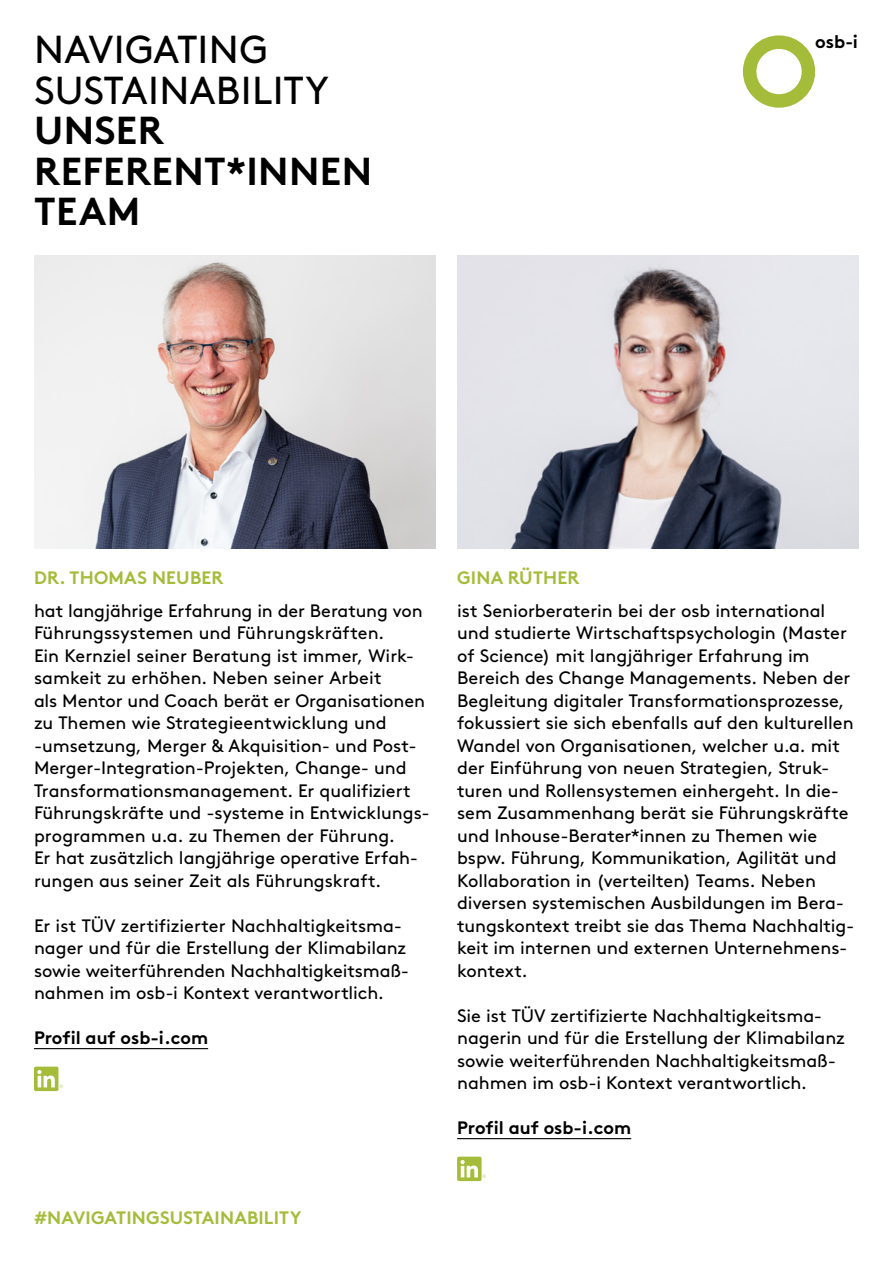
<style>
.page{position:relative;width:893px;height:1263px;background:#fff}
.page>*{position:absolute;margin:0;border:0;box-sizing:border-box;transform-origin:0 0}
.t1{font:39px/40.5px "Brown Std";letter-spacing:.01em;color:#000}
.t2{font:700 39px/40.5px "Brown Std";letter-spacing:.01em;color:#000}
.t3{font:700 18.15px "Brown Std";color:#000}
.t4{font:18px/22.5px "Brown Std";letter-spacing:-.005em;color:#000}
.t5{font:700 18px "Brown Std";letter-spacing:.01em;color:#a4bc39}
.t6{font:700 18px "Brown Std";color:#000}
</style>
<div class="page">
<hr style="left:34px;top:1048px;width:174px;height:1px;background:#000">
<hr style="left:457px;top:1138px;width:174px;height:1px;background:#000">
<img style="left:34px;top:256px;width:402px;height:292px">
<img style="left:457px;top:256px;width:402px;height:292px">
<svg style="left:457px;top:1157px;width:29px;height:24px"></svg>
<svg style="left:34px;top:1067px;width:29px;height:24px"></svg>
<svg style="left:743px;top:35px;width:72px;height:73px"></svg>
<h1 class="t1" style="left:34px;top:30px;width:296px">NAVIGATING<br>SUSTAINABILITY</h1>
<h1 class="t2" style="left:34px;top:110px;width:339px">UNSER<br>REFERENT*INNEN<br>TEAM</h1>
<p class="t3" style="left:815px;top:30px;width:44px">osb-i</p>
<p class="t5" style="left:34px;top:567px;width:191px">DR. THOMAS NEUBER</p>
<p class="t5" style="left:457px;top:567px;width:124px">GINA RÜTHER</p>
<p class="t4" style="left:34px;top:599px;width:397px">hat langjährige Erfahrung in der Beratung von Führungssystemen und Führungskräften.<br>Ein Kernziel seiner Beratung ist immer, Wirk&shy;samkeit zu erhöhen. Neben seiner Arbeit<br>als Mentor und Coach berät er Organisationen zu Themen wie Strategieentwicklung und -umsetzung, Merger &amp; Akquisition- und Post-Merger-Integration-Projekten, Change- und Transformationsmanagement. Er qualifiziert Führungskräfte und -systeme in Entwicklungs&shy;programmen u.a. zu Themen der Führung.<br>Er hat zusätzlich langjährige operative Erfah&shy;rungen aus seiner Zeit als Führungskraft.</p>
<p class="t4" style="left:34px;top:914px;width:377px">Er ist TÜV zertifizierter Nachhaltigkeitsma&shy;nager und für die Erstellung der Klimabilanz sowie weiterführenden Nachhaltigkeitsmaß&shy;nahmen im osb-i Kontext verantwortlich.</p>
<p class="t6" style="left:34px;top:1027px;width:176px">Profil auf osb-i.com</p>
<p class="t4" style="left:457px;top:599px;width:399px">ist Seniorberaterin bei der osb international und studierte Wirtschaftspsychologin (Master of Science) mit langjähriger Erfahrung im Bereich des Change Managements. Neben der Begleitung digitaler Transformationsprozesse, fokussiert sie sich ebenfalls auf den kulturellen Wandel von Organisationen, welcher u.a. mit der Einführung von neuen Strategien, Struk&shy;turen und Rollensystemen einhergeht. In die&shy;sem Zusammenhang berät sie Führungskräfte und Inhouse-Berater*innen zu Themen wie bspw. Führung, Kommunikation, Agilität und Kollaboration in (verteilten) Teams. Neben diversen systemischen Ausbildungen im Bera&shy;tungskontext treibt sie das Thema Nachhaltig&shy;keit im internen und externen Unternehmens&shy;kontext.</p>
<p class="t4" style="left:457px;top:1004px;width:389px">Sie ist TÜV zertifizierte Nachhaltigkeitsma&shy;nagerin und für die Erstellung der Klimabilanz sowie weiterführenden Nachhaltigkeitsmaß&shy;nahmen im osb-i Kontext verantwortlich.</p>
<p class="t6" style="left:457px;top:1117px;width:176px">Profil auf osb-i.com</p>
<p class="t5" style="left:34px;top:1207px;width:269px">#NAVIGATINGSUSTAINABILITY</p>
</div>
